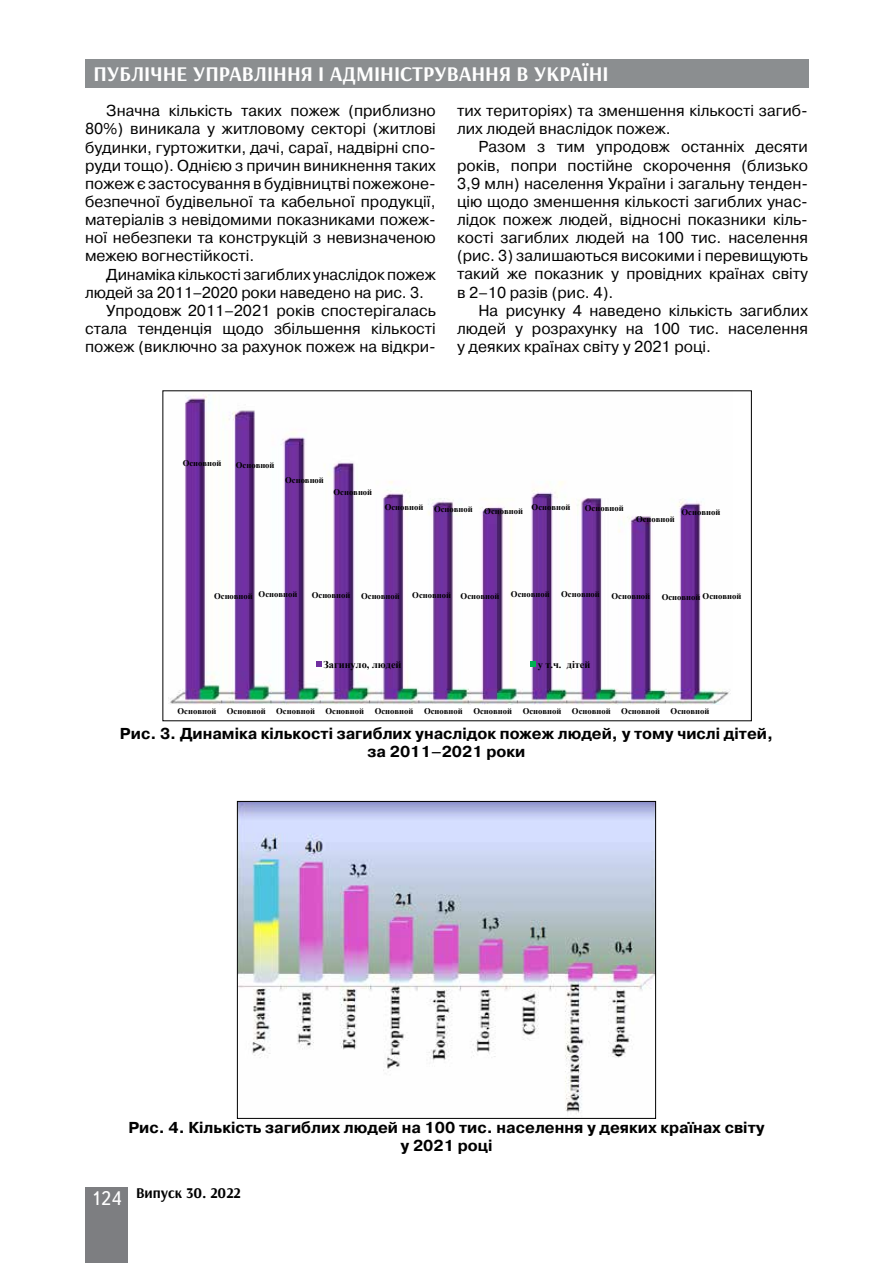
<style>
.page{position:relative;width:893px;height:1263px;background:#fff}
.page>*{position:absolute;margin:0;border:0;box-sizing:border-box;transform-origin:0 0}
.t1{font:700 21px "Arsenal";color:#fff}
.t2{font:21px "Times New Roman";color:#000}
.t3{font:18px "Times New Roman";color:#000}
.t4{font:15.75px/18.1px "Pragmatica C";color:#000;text-align:justify}
.t5{font:700 15.75px/18.1px "Pragmatica C";color:#000;text-align:center}
.t6{font:700 15px "Arsenal";color:#000}
.t7{font:700 10.35px "Times New Roman";color:#000}
.t8{font:700 8.7px "Times New Roman";color:#000}
.s1{font-family:"Ukrainian Text";font-weight:400;font-size:19.5px;color:#fff}
</style>
<div class="page">
<div style="left:85px;top:59px;width:723px;height:29px;background:#8b8e90"></div>
<div style="left:85px;top:1186px;width:43px;height:76px;background:#7d7e81"></div>
<img style="left:170px;top:396px;width:561px;height:308px">
<svg style="left:316px;top:661px;width:5px;height:6px"></svg>
<svg style="left:530px;top:661px;width:6px;height:6px"></svg>
<img style="left:239px;top:803px;width:415px;height:311px">
<div style="left:237px;top:801px;width:419px;height:317px;border:1px solid #000"></div>
<h1 class="t1" style="left:94px;top:61px;width:517px">ПУБЛІЧНЕ УПРАВЛІННЯ І АДМІНІСТРУВАННЯ В УКРАЇНІ</h1>
<p class="t4" style="left:457px;top:102px;width:352px">тих територіях) та зменшення кількості загиб&shy;лих людей внаслідок пожеж.</p>
<p class="t4" style="left:457px;top:138px;width:352px;text-indent:21px">Разом з тим упродовж останніх десяти років, попри постійне скорочення (близько 3,9 млн) населення України і загальну тенден&shy;цію щодо зменшення кількості загиблих унас&shy;лідок пожеж людей, відносні показники кіль&shy;кості загиблих людей на 100 тис. населення (рис. 3) залишаються високими і перевищують такий же показник у провідних країнах світу в 2–10 разів (рис. 4).</p>
<p class="t4" style="left:457px;top:301px;width:352px;text-align:right">На рисунку 4 наведено кількість загиблих людей у розрахунку на 100 тис. населення</p>
<p class="t4" style="left:85px;top:102px;width:352px;text-indent:21px">Значна кількість таких пожеж (приблизно 80%) виникала у житловому секторі (житлові будинки, гуртожитки, дачі, сараї, надвірні спо&shy;руди тощо). Однією з причин виникнення таких пожеж є застосування в будівництві пожежоне&shy;безпечної будівельної та кабельної продукції, матеріалів з невідомими показниками пожеж&shy;ної небезпеки та конструкцій з невизначеною межею вогнестійкості.</p>
<p class="t4" style="left:106px;top:265px;width:331px">Динаміка кількості загиблих унаслідок пожеж</p>
<p class="t4" style="left:85px;top:283px;width:341px">людей за 2011–2020 роки наведено на рис. 3.</p>
<p class="t4" style="left:106px;top:301px;width:331px">Упродовж 2011–2021 років спостерігалась</p>
<p class="t4" style="left:85px;top:320px;width:352px">стала тенденція щодо збільшення кількості</p>
<p class="t4" style="left:85px;top:338px;width:352px">пожеж (виключно за рахунок пожеж на відкри-</p>
<p class="t3" style="left:103px;top:333px;width:122px">[Введите текст]</p>
<p class="t4" style="left:457px;top:338px;width:255px">у деяких країнах світу у 2021 році.</p>
<p class="t8" style="left:183px;top:457px;width:40px">Основной</p>
<p class="t8" style="left:236px;top:459px;width:40px">Основной</p>
<p class="t8" style="left:285px;top:473px;width:40px">Основной</p>
<p class="t8" style="left:333px;top:486px;width:40px">Основной</p>
<p class="t8" style="left:385px;top:502px;width:90px">Основной Основной</p>
<p class="t8" style="left:484px;top:505px;width:40px">Основной</p>
<p class="t8" style="left:532px;top:500px;width:40px">Основной</p>
<p class="t8" style="left:585px;top:501px;width:40px">Основной</p>
<p class="t8" style="left:681px;top:506px;width:40px">Основной</p>
<p class="t8" style="left:636px;top:513px;width:40px">Основной</p>
<p class="t8" style="left:214px;top:589px;width:85px">Основной Основной</p>
<p class="t8" style="left:312px;top:589px;width:90px">Основной Основной</p>
<p class="t8" style="left:412px;top:589px;width:89px">Основной Основной</p>
<p class="t8" style="left:511px;top:588px;width:40px">Основной</p>
<p class="t8" style="left:561px;top:588px;width:40px">Основной</p>
<p class="t8" style="left:611px;top:589px;width:40px">Основной</p>
<p class="t8" style="left:662px;top:591px;width:81px">Основной Основной</p>
<p class="t7" style="left:323px;top:657px;width:80px">Загинуло, людей</p>
<p class="t7" style="left:538px;top:657px;width:54px">у т.ч. дітей</p>
<p class="t8" style="left:178px;top:705px;width:533px">Основной Основной Основной Основной Основной Основной Основной Основной Основной Основной Основной</p>
<p class="t5" style="left:120px;top:725px;width:655px">Рис. 3. Динаміка кількості загиблих унаслідок пожеж людей, у тому числі дітей, за 2011–2021 роки</p>
<p class="t5" style="left:128px;top:1118px;width:638px">Рис. 4. Кількість загиблих людей на 100 тис. населення у деяких країнах світу у 2021 році</p>
<h1 class="t2" style="left:103px;top:1173px;width:159px">разів (рисунок 4).</h1>
<p class="t6" style="left:91px;top:1183px;width:151px"><span class="s1">124</span> Випуск 30. 2022</p>
</div>
